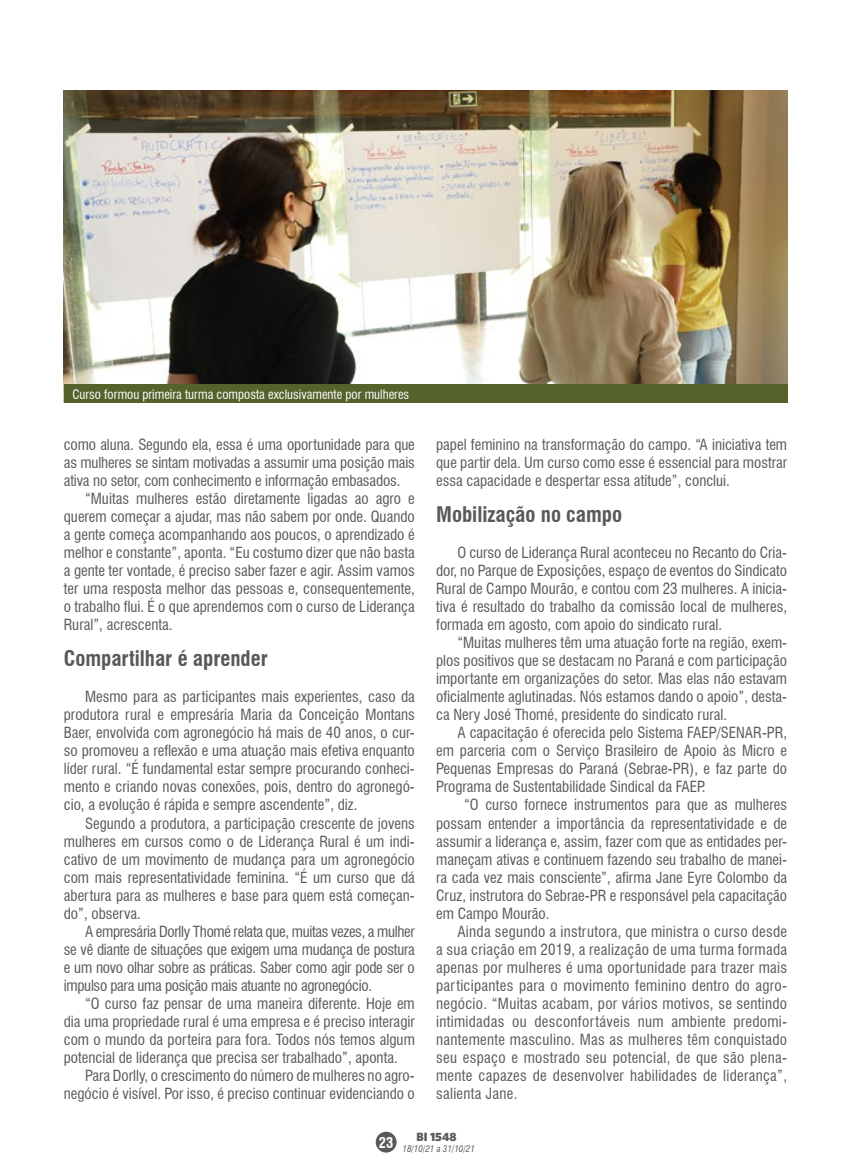
<style>
.page{position:relative;width:851px;height:1170px;background:#fff}
.page>*{position:absolute;margin:0;border:0;box-sizing:border-box;transform-origin:0 0}
.t1{font:700 condensed 21px "Swiss 721 BT";color:#58595b}
.t2{font:condensed 15px/18px "Swiss 721 BT";color:#58595b;text-align:justify}
.t3{font:700 condensed 14.4px "Swiss 721 BT";color:#fff}
.t4{font:condensed 12.75px "Swiss 721 BT";color:#fff}
.t5{font:900 12px "Whitney HTF";color:#58595b}
.t6{font:italic condensed 9px "Swiss 721 BT";color:#58595b}
</style>
<div class="page">
<div style="left:375px;top:1131px;width:21px;height:21px;background:#58595b;border-radius:50%"></div>
<img style="left:64px;top:90px;width:723px;height:294px">
<div style="left:64px;top:384px;width:723px;height:19px;background:#55622c"></div>
<p class="t4" style="left:72px;top:387px;width:338px">Curso formou primeira turma composta exclusivamente por mulheres</p>
<p class="t2" style="left:64px;top:436px;width:352px">como aluna. Segundo ela, essa é uma oportunidade para que</p>
<p class="t2" style="left:64px;top:454px;width:352px">as mulheres se sintam motivadas a assumir uma posição mais</p>
<p class="t2" style="left:64px;top:472px;width:338px">ativa no setor, com conhecimento e informação embasados.</p>
<p class="t2" style="left:85px;top:490px;width:331px">“Muitas mulheres estão diretamente ligadas ao agro e</p>
<p class="t2" style="left:64px;top:508px;width:352px">querem começar a ajudar, mas não sabem por onde. Quando</p>
<p class="t2" style="left:64px;top:526px;width:352px">a gente começa acompanhando aos poucos, o aprendizado é</p>
<p class="t2" style="left:64px;top:544px;width:352px">melhor e constante”, aponta. “Eu costumo dizer que não basta</p>
<p class="t2" style="left:64px;top:562px;width:352px">a gente ter vontade, é preciso saber fazer e agir. Assim vamos</p>
<p class="t2" style="left:64px;top:580px;width:352px">ter uma resposta melhor das pessoas e, consequentemente,</p>
<p class="t2" style="left:64px;top:598px;width:352px">o trabalho flui. É o que aprendemos com o curso de Liderança</p>
<p class="t2" style="left:64px;top:616px;width:110px">Rural”, acrescenta.</p>
<h1 class="t1" style="left:64px;top:646px;width:205px">Compartilhar é aprender</h1>
<p class="t2" style="left:64px;top:688px;width:352px;text-indent:21px">Mesmo para as participantes mais experientes, caso da produtora rural e empresária Maria da Conceição Montans Baer, envolvida com agronegócio há mais de 40 anos, o cur&shy;so promoveu a reflexão e uma atuação mais efetiva enquanto líder rural. “É fundamental estar sempre procurando conheci&shy;mento e criando novas conexões, pois, dentro do agronegó&shy;cio, a evolução é rápida e sempre ascendente”, diz.</p>
<p class="t2" style="left:64px;top:814px;width:352px;text-indent:21px">Segundo a produtora, a participação crescente de jovens mulheres em cursos como o de Liderança Rural é um indi&shy;cativo de um movimento de mudança para um agronegócio com mais representatividade feminina. “É um curso que dá abertura para as mulheres e base para quem está começan&shy;do”, observa.</p>
<p class="t2" style="left:64px;top:922px;width:352px;text-indent:21px">A empresária Dorlly Thomé relata que, muitas vezes, a mulher se vê diante de situações que exigem uma mudança de postura e um novo olhar sobre as práticas. Saber como agir pode ser o impulso para uma posição mais atuante no agronegócio.</p>
<p class="t2" style="left:64px;top:994px;width:352px;text-indent:21px">“O curso faz pensar de uma maneira diferente. Hoje em dia uma propriedade rural é uma empresa e é preciso interagir com o mundo da porteira para fora. Todos nós temos algum potencial de liderança que precisa ser trabalhado”, aponta.</p>
<p class="t2" style="left:64px;top:1066px;width:352px;text-align:right">Para Dorlly, o crescimento do número de mulheres no agro&shy;negócio é visível. Por isso, é preciso continuar evidenciando o</p>
<p class="t2" style="left:436px;top:436px;width:352px">papel feminino na transformação do campo. “A iniciativa tem que partir dela. Um curso como esse é essencial para mostrar essa capacidade e despertar essa atitude”, conclui.</p>
<h1 class="t1" style="left:436px;top:502px;width:187px">Mobilização no campo</h1>
<p class="t2" style="left:436px;top:544px;width:352px;text-indent:21px">O curso de Liderança Rural aconteceu no Recanto do Cria&shy;dor, no Parque de Exposições, espaço de eventos do Sindicato Rural de Campo Mourão, e contou com 23 mulheres. A inicia&shy;tiva é resultado do trabalho da comissão local de mulheres, formada em agosto, com apoio do sindicato rural.</p>
<p class="t2" style="left:436px;top:634px;width:352px;text-indent:21px">“Muitas mulheres têm uma atuação forte na região, exem&shy;plos positivos que se destacam no Paraná e com participação importante em organizações do setor. Mas elas não estavam oficialmente aglutinadas. Nós estamos dando o apoio”, desta&shy;ca Nery José Thomé, presidente do sindicato rural.</p>
<p class="t2" style="left:436px;top:724px;width:352px;text-indent:21px">A capacitação é oferecida pelo Sistema FAEP/SENAR-PR, em parceria com o Serviço Brasileiro de Apoio às Micro e Pequenas Empresas do Paraná (Sebrae-PR), e faz parte do Programa de Sustentabilidade Sindical da FAEP.</p>
<p class="t2" style="left:436px;top:796px;width:352px;text-indent:28px">“O curso fornece instrumentos para que as mulheres possam entender a importância da representatividade e de assumir a liderança e, assim, fazer com que as entidades per&shy;maneçam ativas e continuem fazendo seu trabalho de manei&shy;ra cada vez mais consciente”, afirma Jane Eyre Colombo da Cruz, instrutora do Sebrae-PR e responsável pela capacitação em Campo Mourão.</p>
<p class="t2" style="left:436px;top:922px;width:352px;text-indent:21px">Ainda segundo a instrutora, que ministra o curso desde a sua criação em 2019, a realização de uma turma formada apenas por mulheres é uma oportunidade para trazer mais participantes para o movimento feminino dentro do agro&shy;negócio. “Muitas acabam, por vários motivos, se sentindo intimidadas ou desconfortáveis num ambiente predomi&shy;nantemente masculino. Mas as mulheres têm conquistado seu espaço e mostrado seu potencial, de que são plena&shy;mente capazes de desenvolver habilidades de liderança”, salienta Jane.</p>
<p class="t3" style="left:379px;top:1133px;width:16px">23</p>
<p class="t5" style="left:416px;top:1128px;width:42px">BI 1548</p>
<p class="t6" style="left:402px;top:1143px;width:74px">18/10/21 a 31/10/21</p>
</div>
